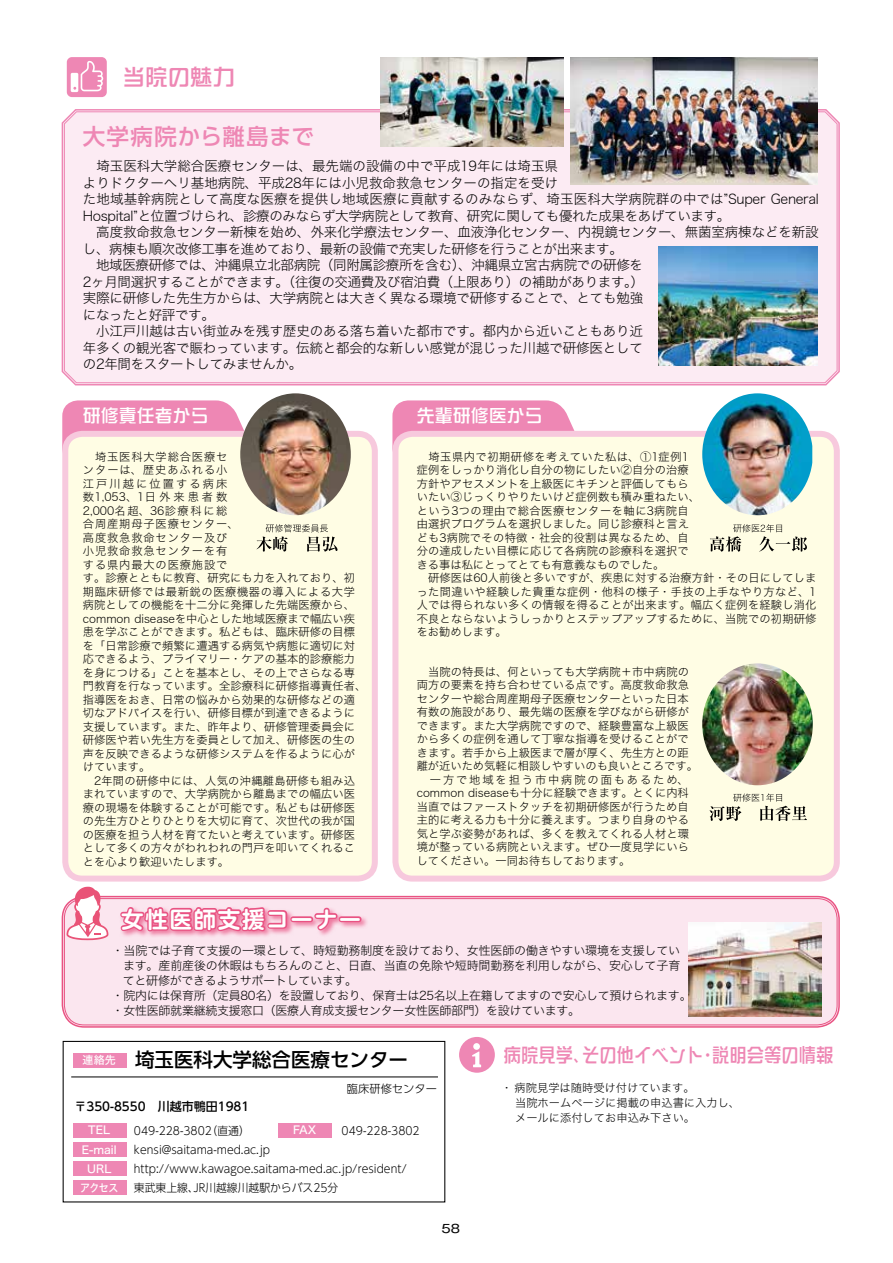
<style>
.page{position:relative;width:893px;height:1263px;background:#fff}
.page>*{position:absolute;margin:0;border:0;box-sizing:border-box;transform-origin:0 0}
.t1{font:500 22.5px "UD Shin Go Pro";letter-spacing:.045em;color:#ee87b4}
.t2{font:700 22.5px "UD Shin M Go Pr 6 De";letter-spacing:.075em;color:#fff}
.t3{font:22.5px "DFP So Gei CID W5";color:#ee87b4}
.t4{font:19.5px "DFP So Gei CID W5";color:#ee87b4;scale:.89 1}
.t5{font:500 19.5px "UD Shin Go Pro";color:#000}
.t6{font:18px "DFP So Gei CID W5";color:#fff}
.t7{font:13.5px/16.5px "Hira Kaku Std N W2";letter-spacing:-.01em;color:#000}
.t8{font:12px/15px "Hira Kaku Std N W2";letter-spacing:-.025em;color:#000}
.t9{font:500 12px "UD Shin Go Pro";color:#000}
.t10{font:11.55px "Gothic MB101 Pr 6";color:#000;scale:1.18 1}
.t11{font:11.25px/13.5px "Hira Kaku Std N W2";letter-spacing:.01em;color:#000}
.t12{font:300 11.25px/19px "UD Shin Go Pro";color:#000;scale:.96 1}
.t13{font:300 11.25px "UD Shin Go Pro";color:#000}
.t14{font:10.95px/19.2px "Hira Kaku Std N W5";color:#fff;text-align:center}
.s1{font-family:"Hira Kaku Std N W5";font-weight:400;font-size:10.95px;color:#fff}
</style>
<div class="page">
<svg style="left:61px;top:108px;width:779px;height:278px;background:#f4bad3"></svg>
<div style="left:64px;top:111px;width:774px;height:272px;background:#fcebf3"></div>
<div style="left:63px;top:1041px;width:382px;height:161px;border:1px solid #000"></div>
<div style="left:63px;top:897px;width:775px;height:129px;background:#fbe6ef;border-radius:21px"></div>
<div style="left:62px;top:896px;width:778px;height:132px;border:2px solid #e95383;border-radius:22px"></div>
<div style="left:64px;top:898px;width:773px;height:127px;border:1px solid #e95383;border-radius:20px"></div>
<svg style="left:62px;top:400px;width:178px;height:44px;background:#ee8db7"></svg>
<svg style="left:392px;top:400px;width:183px;height:44px;background:#ef90b9"></svg>
<div style="left:65px;top:434px;width:310px;height:444px;background:#fffde4;border-radius:17px"></div>
<div style="left:62px;top:431px;width:316px;height:450px;border:6px solid #f7c9dd;border-radius:17px"></div>
<div style="left:395px;top:434px;width:442px;height:444px;background:#fffde4;border-radius:17px"></div>
<div style="left:392px;top:431px;width:448px;height:450px;border:6px solid #f7c9dd;border-radius:17px"></div>
<img style="left:240px;top:393px;width:111px;height:122px">
<img style="left:702px;top:393px;width:110px;height:122px">
<img style="left:702px;top:663px;width:111px;height:122px">
<img style="left:689px;top:923px;width:133px;height:93px">
<div style="left:67px;top:57px;width:40px;height:40px;background:#ee87b4;border-radius:5px"></div>
<svg style="left:71px;top:61px;width:32px;height:31px"></svg>
<div style="left:459px;top:1037px;width:36px;height:36px;background:#ee87b4;border-radius:50%"></div>
<svg style="left:472px;top:1043px;width:9px;height:24px"></svg>
<div style="left:73px;top:1053px;width:53px;height:15px;background:#ee87b4"></div>
<hr style="left:71px;top:1077px;width:367px;height:1px;background:#000">
<div style="left:73px;top:1123px;width:53px;height:14px;background:#ee87b4"></div>
<div style="left:279px;top:1123px;width:53px;height:14px;background:#ee87b4"></div>
<div style="left:73px;top:1142px;width:53px;height:15px;background:#ee87b4"></div>
<div style="left:73px;top:1161px;width:53px;height:15px;background:#ee87b4"></div>
<div style="left:73px;top:1180px;width:53px;height:15px;background:#ee87b4"></div>
<img style="left:571px;top:57px;width:247px;height:128px">
<img style="left:658px;top:247px;width:160px;height:118px">
<img style="left:381px;top:57px;width:182px;height:90px">
<div style="left:119px;top:905px;width:250px;height:34px;background:#e95383;opacity:.75"></div>
<svg style="left:119px;top:905px;width:170px;height:34px"></svg>
<div style="left:290px;top:916px;width:23px;height:6px;border:3px solid #e95383"></div>
<svg style="left:313px;top:906px;width:26px;height:26px"></svg>
<div style="left:339px;top:916px;width:22px;height:6px;border:3px solid #e95383"></div>
<svg style="left:67px;top:887px;width:41px;height:53px"></svg>
<svg style="left:256px;top:524px;width:81px;height:28px"></svg>
<svg style="left:710px;top:524px;width:97px;height:28px"></svg>
<svg style="left:709px;top:793px;width:98px;height:28px"></svg>
<h1 class="t3" style="left:123px;top:65px;width:114px">当院の魅力</h1>
<h1 class="t1" style="left:83px;top:118px;width:233px">大学病院から離島まで</h1>
<p class="t7" style="left:83px;top:158px;width:737px">　埼玉医科大学総合医療センターは、最先端の設備の中で平成19年には埼玉県<br>よりドクターヘリ基地病院、平成28年には小児救命救急センターの指定を受け<br>た地域基幹病院として高度な医療を提供し地域医療に貢献するのみならず、埼玉医科大学病院群の中では”Super General Hospital”と位置づけられ、診療のみならず大学病院として教育、研究に関しても優れた成果をあげています。<br>　高度救命救急センター新棟を始め、外来化学療法センター、血液浄化センター、内視鏡センター、無菌室病棟などを新設し、病棟も順次改修工事を進めており、最新の設備で充実した研修を行うことが出来ます。<br>　地域医療研修では、沖縄県立北部病院（同附属診療所を含む）、沖縄県立宮古病院での研修を<br>2ヶ月間選択することができます。（往復の交通費及び宿泊費（上限あり）の補助があります。）<br>実際に研修した先生方からは、大学病院とは大きく異なる環境で研修することで、とても勉強<br>になったと好評です。<br>　小江戸川越は古い街並みを残す歴史のある落ち着いた都市です。都内から近いこともあり近<br>年多くの観光客で賑わっています。伝統と都会的な新しい感覚が混じった川越で研修医として<br>の2年間をスタートしてみませんか。</p>
<h3 class="t6" style="left:83px;top:406px;width:128px">研修責任者から</h3>
<h3 class="t6" style="left:417px;top:406px;width:127px">先輩研修医から</h3>
<p class="t11" style="left:83px;top:449px;width:285px">　埼玉医科大学総合医療セ<br>ンターは、歴史あふれる小<br>江戸川越に位置する病床<br>数1,053、1日外来患者数<br>2,000名超、36診療科に総<br>合周産期母子医療センター、<br>高度救急救命センター及び<br>小児救命救急センターを有<br>する県内最大の医療施設で<br>す。診療とともに教育、研究にも力を入れており、初期臨床研修では最新鋭の医療機器の導入による大学病院としての機能を十二分に発揮した先端医療から、common diseaseを中心とした地域医療まで幅広い疾患を学ぶことができます。私どもは、臨床研修の目標を「日常診療で頻繁に遭遇する病気や病態に適切に対応できるよう、プライマリー・ケアの基本的診療能力を身につける」ことを基本とし、その上でさらなる専門教育を行なっています。全診療科に研修指導責任者、指導医をおき、日常の悩みから効果的な研修などの適切なアドバイスを行い、研修目標が到達できるように支援しています。また、昨年より、研修管理委員会に研修医や若い先生方を委員として加え、研修医の生の声を反映できるような研修システムを作るように心がけています。<br>　2年間の研修中には、人気の沖縄離島研修も組み込まれていますので、大学病院から離島までの幅広い医療の現場を体験することが可能です。私どもは研修医の先生方ひとりひとりを大切に育て、次世代の我が国の医療を担う人材を育てたいと考えています。研修医として多くの方々がわれわれの門戸を叩いてくれることを心より歓迎いたします。</p>
<p class="t11" style="left:417px;top:449px;width:401px">　埼玉県内で初期研修を考えていた私は、①1症例1<br>症例をしっかり消化し自分の物にしたい②自分の治療<br>方針やアセスメントを上級医にキチンと評価してもら<br>いたい③じっくりやりたいけど症例数も積み重ねたい、<br>という3つの理由で総合医療センターを軸に3病院自<br>由選択プログラムを選択しました。同じ診療科と言え<br>ども3病院でその特徴・社会的役割は異なるため、自<br>分の達成したい目標に応じて各病院の診療科を選択で<br>きる事は私にとってとても有意義なものでした。<br>　研修医は60人前後と多いですが、疾患に対する治療方針・その日にしてしまった間違いや経験した貴重な症例・他科の様子・手技の上手なやり方など、1人では得られない多くの情報を得ることが出来ます。幅広く症例を経験し消化不良とならないようしっかりとステップアップするために、当院での初期研修をお勧めします。</p>
<p class="t11" style="left:417px;top:665px;width:283px">　当院の特長は、何といっても大学病院＋市中病院の両方の要素を持ち合わせている点です。高度救命救急センターや総合周産期母子医療センターといった日本有数の施設があり、最先端の医療を学びながら研修ができます。また大学病院ですので、経験豊富な上級医から多くの症例を通して丁寧な指導を受けることができます。若手から上級医まで層が厚く、先生方との距離が近いため気軽に相談しやすいのも良いところです。　一方で地域を担う市中病院の面もあるため、common diseaseも十分に経験できます。とくに内科当直ではファーストタッチを初期研修医が行うため自主的に考える力も十分に養えます。つまり自身のやる気と学ぶ姿勢があれば、多くを教えてくれる人材と環境が整っている病院といえます。ぜひ一度見学にいらしてください。一同お待ちしております。</p>
<h1 class="t2" style="left:121px;top:900px;width:242px">女性医師支援コーナー</h1>
<p class="t8" style="left:112px;top:942px;width:581px">・当院では子育て支援の一環として、時短勤務制度を設けており、女性医師の働きやすい環境を支援してい　ます。産前産後の休暇はもちろんのこと、日直、当直の免除や短時間勤務を利用しながら、安心して子育　てと研修ができるようサポートしています。<br>・院内には保育所（定員80名）を設置しており、保育士は25名以上在籍してますので安心して預けられます。・女性医師就業継続支援窓口（医療人育成支援センター女性医師部門）を設けています。</p>
<h2 class="t5" style="left:83px;top:1044px;width:327px"><span class="s1">連絡先</span> 埼玉医科大学総合医療センター</h2>
<h2 class="t4" style="left:504px;top:1044px;width:372px">病院見学、その他イベント・説明会等の情報</h2>
<p class="t13" style="left:347px;top:1079px;width:91px">臨床研修センター</p>
<p class="t11" style="left:501px;top:1080px;width:241px;line-height:15px">・病院見学は随時受け付けています。<br>　当院ホームページに掲載の申込書に入力し、　メールに添付してお申込み下さい。</p>
<p class="t9" style="left:74px;top:1097px;width:177px">〒350-8550　川越市鴨田1981</p>
<p class="t14" style="left:88px;top:1121px;width:23px">TEL</p>
<p class="t14" style="left:293px;top:1121px;width:25px">FAX</p>
<p class="t14" style="left:80px;top:1140px;width:40px">E-mail<br>URL<br>アクセス</p>
<p class="t12" style="left:134px;top:1120px;width:299px">049-228-3802（直通）　　　　　　　　　049-228-3802 kensi@saitama-med.ac.jp http://www.kawagoe.saitama-med.ac.jp/resident/東武東上線、JR川越線川越駅からバス25分</p>
<p class="t10" style="left:441px;top:1219px;width:17px">58</p>
</div>
